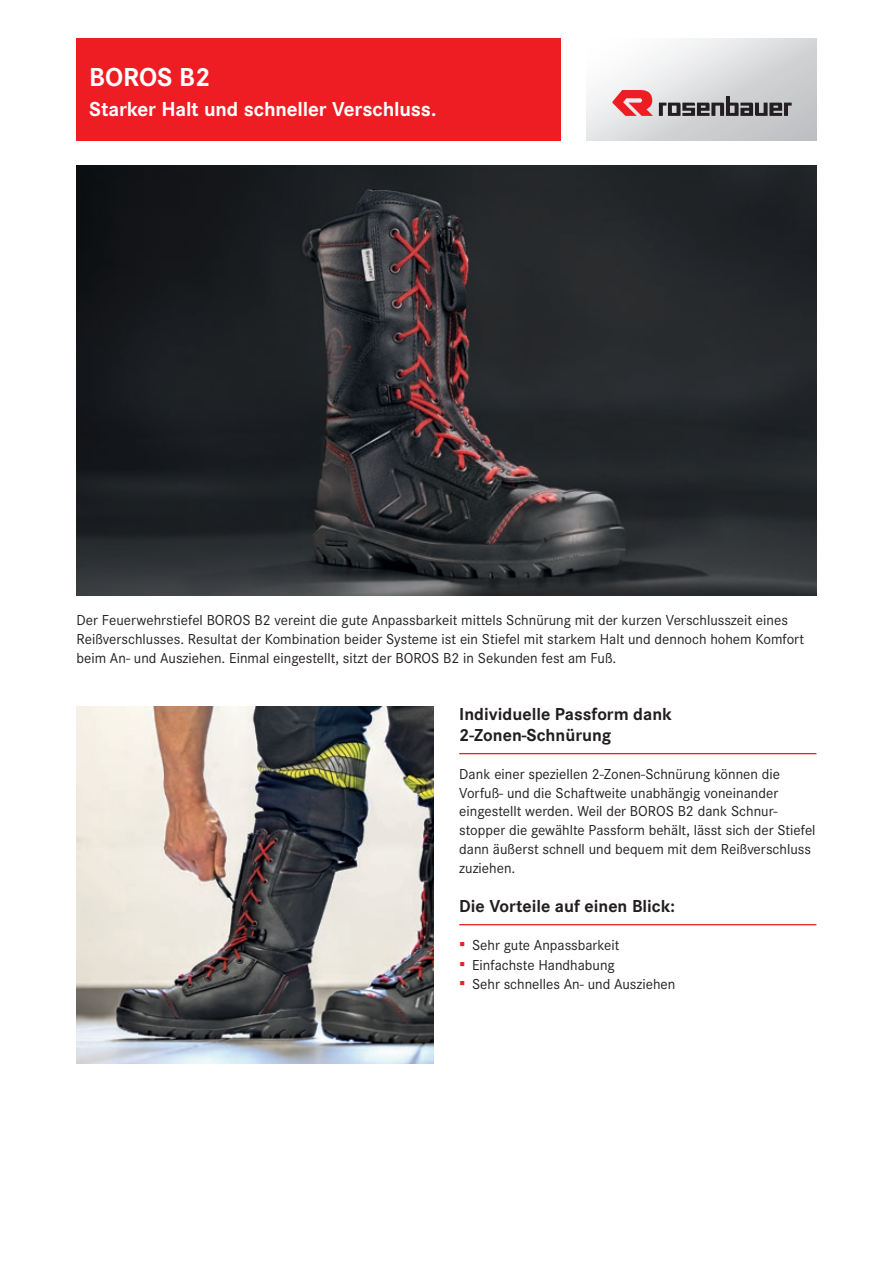
<style>
.page{position:relative;width:893px;height:1263px;background:#fff}
.page>*{position:absolute;margin:0;border:0;box-sizing:border-box;transform-origin:0 0}
.t1{font:700 27px "Corporate S";color:#fff}
.t2{font:700 21px "Corporate S";letter-spacing:-.005em;color:#fff}
.t3{font:700 18px/21.6px "Corporate S";color:#231f20}
.t4{font:15px/18.8px "Corporate S";color:#231f20}
.s1{font-family:"Arial";font-size:18px;color:#ee1d23}
</style>
<div class="page">
<svg style="left:587px;top:38px;width:229px;height:102px"></svg>
<div style="left:77px;top:38px;width:484px;height:102px;background:#ee1d23"></div>
<svg style="left:659px;top:96px;width:133px;height:20px;background:#828183"></svg>
<svg style="left:612px;top:90px;width:41px;height:26px"></svg>
<hr style="left:459px;top:924px;width:357px;height:1px;background:#ee1d23">
<hr style="left:459px;top:753px;width:357px;height:1px;background:#ee1d23">
<img style="left:77px;top:706px;width:357px;height:357px">
<img style="left:77px;top:166px;width:739px;height:430px">
<h1 class="t1" style="left:89px;top:62px;width:123px">BOROS B2</h1>
<h2 class="t2" style="left:89px;top:97px;width:349px">Starker Halt und schneller Verschluss.</h2>
<p class="t4" style="left:77px;top:611px;width:729px;line-height:19.2px">Der Feuerwehrstiefel BOROS B2 vereint die gute Anpassbarkeit mittels Schnürung mit der kurzen Verschlusszeit eines<br>Reißverschlusses. Resultat der Kombination beider Systeme ist ein Stiefel mit starkem Halt und dennoch hohem Komfort beim An- und Ausziehen. Einmal eingestellt, sitzt der BOROS B2 in Sekunden fest am Fuß.</p>
<p class="t3" style="left:459px;top:704px;width:214px">Individuelle Passform dank<br>2-Zonen-Schnürung</p>
<p class="t4" style="left:459px;top:765px;width:358px">Dank einer speziellen 2-Zonen-Schnürung können die Vorfuß- und die Schaftweite unabhängig voneinander eingestellt werden. Weil der BOROS B2 dank Schnur&shy;stopper die gewählte Passform behält, lässt sich der Stiefel dann äußerst schnell und bequem mit dem Reißverschluss zuziehen.</p>
<p class="t3" style="left:459px;top:896px;width:217px">Die Vorteile auf einen Blick:</p>
<p class="t4" style="left:459px;top:936px;width:162px"><span class="s1">▪</span> Sehr gute Anpassbarkeit</p>
<p class="t4" style="left:459px;top:955px;width:157px"><span class="s1">▪</span> Einfachste Handhabung</p>
<p class="t4" style="left:459px;top:974px;width:218px"><span class="s1">▪</span> Sehr schnelles An- und Ausziehen</p>
</div>
